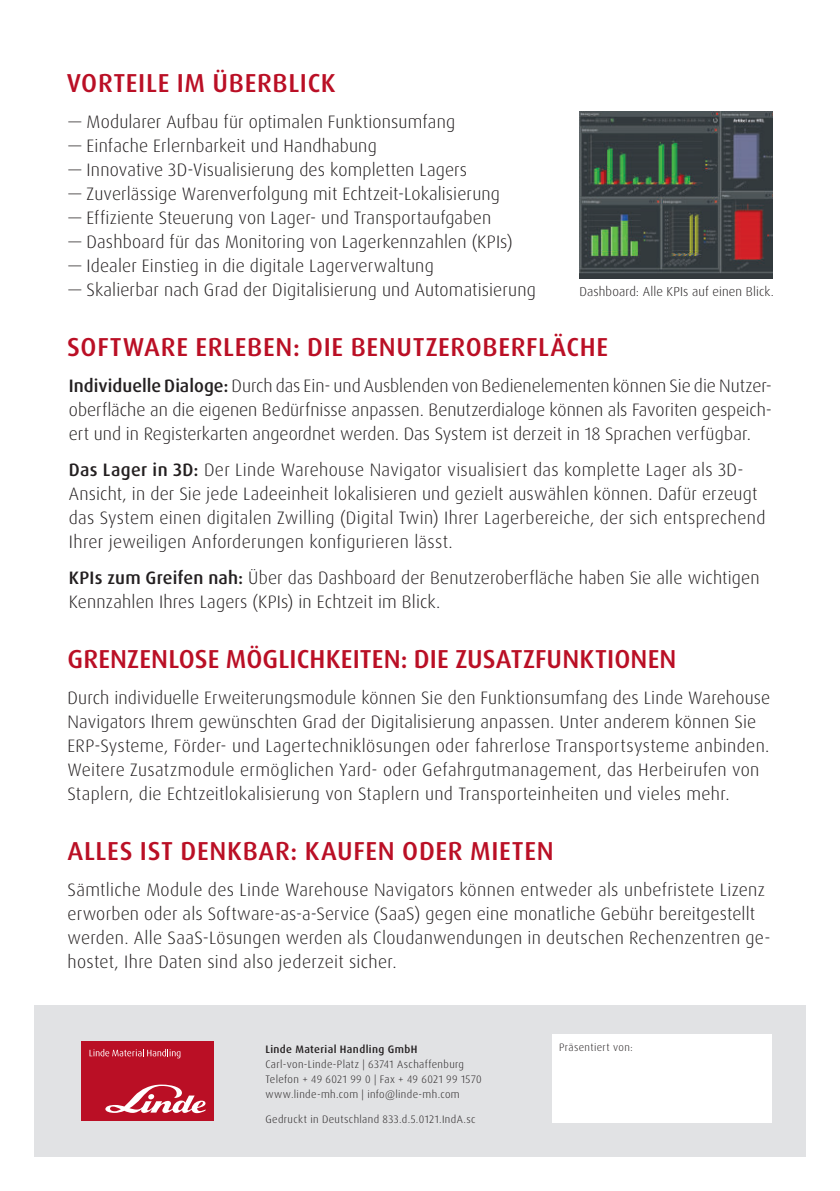
<style>
.page{position:relative;width:840px;height:1191px;background:#fff}
.page>*{position:absolute;margin:0;border:0;box-sizing:border-box;transform-origin:0 0}
.t1{font:500 26px "Dax Pro";letter-spacing:.02em;color:#ba0f25}
.t2{font:300 18px/24px "Dax Pro";letter-spacing:.01em;color:#231f20}
.t3{font:300 13px "Dax Pro";letter-spacing:.01em;color:#231f20}
.t4{font:300 10.8px/15px "Dax Pro";letter-spacing:.035em;color:#231f20}
.t5{font:500 10.8px "Dax Pro";letter-spacing:.035em;color:#231f20}
.s1{font-weight:500}
</style>
<div class="page">
<div style="left:34px;top:1005px;width:771px;height:152px;background:#e1e2e4"></div>
<div style="left:81px;top:1041px;width:132px;height:79px;background:#ba0f25"></div>
<svg style="left:105px;top:1084px;width:101px;height:29px"></svg>
<svg style="left:89px;top:1049px;width:91px;height:9px"></svg>
<div style="left:552px;top:1034px;width:219px;height:89px;background:#fff"></div>
<img style="left:579px;top:112px;width:193px;height:166px">
<h1 class="t1" style="left:67px;top:70px;width:270px">VORTEILE IM ÜBERBLICK</h1>
<p class="t2" style="left:69px;top:110px;width:388px">— Modularer Aufbau für optimalen Funktionsumfang</p>
<p class="t2" style="left:69px;top:134px;width:309px">— Einfache Erlernbarkeit und Handhabung</p>
<p class="t2" style="left:69px;top:158px;width:400px">— Innovative 3D-Visualisierung des kompletten Lagers</p>
<p class="t2" style="left:69px;top:182px;width:433px">— Zuverlässige Warenverfolgung mit Echtzeit-Lokalisierung</p>
<p class="t2" style="left:69px;top:206px;width:424px">— Effiziente Steuerung von Lager- und Transportaufgaben</p>
<p class="t2" style="left:69px;top:230px;width:445px">— Dashboard für das Monitoring von Lagerkennzahlen (KPIs)</p>
<p class="t2" style="left:69px;top:254px;width:366px">— Idealer Einstieg in die digitale Lagerverwaltung</p>
<p class="t2" style="left:69px;top:278px;width:468px">— Skalierbar nach Grad der Digitalisierung und Automatisierung</p>
<h1 class="t1" style="left:67px;top:334px;width:542px">SOFTWARE ERLEBEN: DIE BENUTZEROBERFLÄCHE</h1>
<p class="t3" style="left:579px;top:285px;width:196px">Dashboard: Alle KPIs auf einen Blick.</p>
<p class="t2" style="left:69px;top:374px;width:704px;text-align:justify"><span class="s1">Individuelle Dialoge:</span> Durch das Ein- und Ausblenden von Bedienelementen können Sie die Nutzer&shy;oberfläche an die eigenen Bedürfnisse anpassen. Benutzerdialoge können als Favoriten gespeich&shy;ert und in Registerkarten angeordnet werden. Das System ist derzeit in 18 Sprachen verfügbar.</p>
<p class="t2" style="left:69px;top:458px;width:697px"><span class="s1">Das Lager in 3D:</span> Der Linde Warehouse Navigator visualisiert das komplette Lager als 3D-Ansicht, in der Sie jede Ladeeinheit lokalisieren und gezielt auswählen können. Dafür erzeugt das System einen digitalen Zwilling (Digital Twin) Ihrer Lagerbereiche, der sich entsprechend Ihrer jeweiligen Anforderungen konfigurieren lässt.</p>
<p class="t2" style="left:69px;top:566px;width:691px"><span class="s1">KPIs zum Greifen nah:</span> Über das Dashboard der Benutzeroberfläche haben Sie alle wichtigen<br>Kennzahlen Ihres Lagers (KPIs) in Echtzeit im Blick.</p>
<h1 class="t1" style="left:67px;top:646px;width:610px">GRENZENLOSE MÖGLICHKEITEN: DIE ZUSATZFUNKTIONEN</h1>
<p class="t2" style="left:67px;top:686px;width:704px">Durch individuelle Erweiterungsmodule können Sie den Funktionsumfang des Linde Warehouse Navigators Ihrem gewünschten Grad der Digitalisierung anpassen. Unter anderem können Sie ERP-Systeme, Förder- und Lagertechniklösungen oder fahrerlose Transportsysteme anbinden.<br>Weitere Zusatzmodule ermöglichen Yard- oder Gefahrgutmanagement, das Herbeirufen von Staplern, die Echtzeitlokalisierung von Staplern und Transporteinheiten und vieles mehr.</p>
<h1 class="t1" style="left:67px;top:838px;width:487px">ALLES IST DENKBAR: KAUFEN ODER MIETEN</h1>
<p class="t2" style="left:67px;top:878px;width:704px">Sämtliche Module des Linde Warehouse Navigators können entweder als unbefristete Lizenz erworben oder als Software-as-a-Service (SaaS) gegen eine monatliche Gebühr bereitgestellt werden. Alle SaaS-Lösungen werden als Cloudanwendungen in deutschen Rechenzentren ge&shy;hostet, Ihre Daten sind also jederzeit sicher.</p>
<p class="t5" style="left:265px;top:1043px;width:153px">Linde Material Handling GmbH</p>
<p class="t4" style="left:265px;top:1057px;width:217px">Carl-von-Linde-Platz | 63741 Aschaffenburg<br>Telefon + 49 6021 99 0 | Fax + 49 6021 99 1570 www.linde-mh.com | info@linde-mh.com</p>
<p class="t4" style="left:265px;top:1112px;width:212px">Gedruckt in Deutschland 833.d.5.0121.IndA.sc</p>
<p class="t4" style="left:558px;top:1039px;width:75px">Präsentiert von:</p>
</div>
